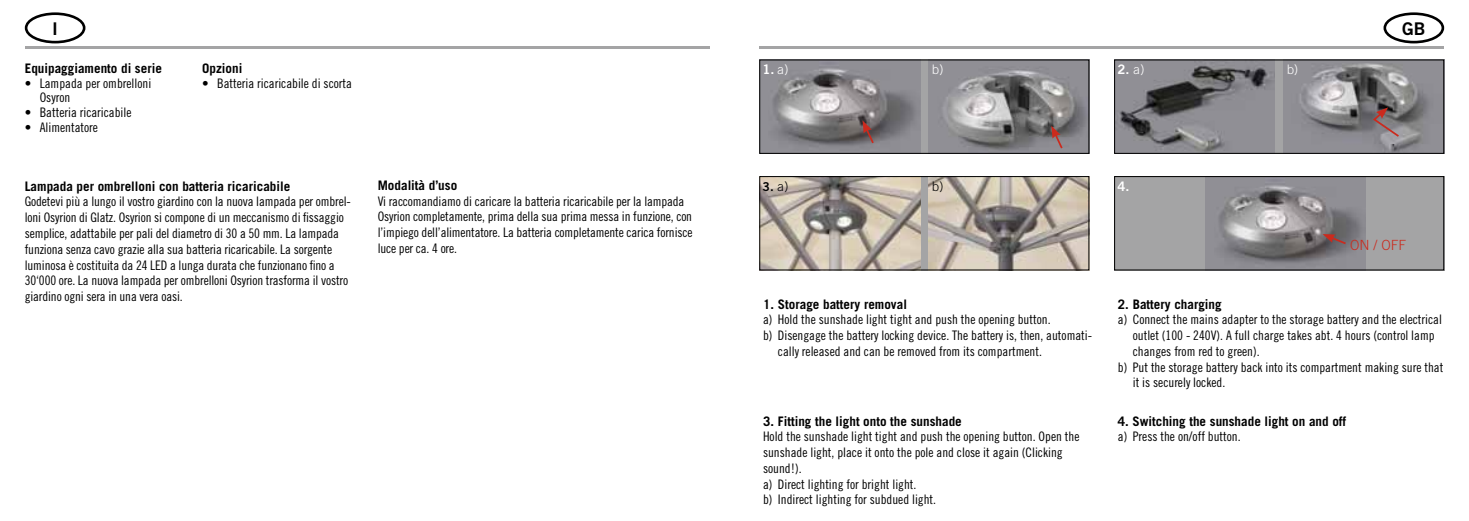
<style>
.page{position:relative;width:1469px;height:521px;background:#fff}
.page>*{position:absolute;margin:0;border:0;box-sizing:border-box;transform-origin:0 0}
.t1{font:17.5px "Trade Gothic Bold Two";color:#000}
.t2{font:300 14px "Trade Gothic";color:#cb2a1d}
.t3{font:13.12px/15.8px "Trade Gothic Cond Eighteen";color:#000}
.t4{font:700 13.12px "Trade Gothic";color:#000}
.t5{font:13.12px "Trade Gothic Bold Two";color:#fff}
.t6{font:300 13.12px "Trade Gothic";color:#fff}
.t7{font:300 13.12px "Trade Gothic";color:#000}
.t8{font:12.25px "Trade Gothic Bold Two";color:#000}
.s1{font-family:"Trade Gothic";font-weight:300}
.s2{font-family:"Trade Gothic";font-weight:300;font-size:13.12px}
</style>
<div class="page">
<hr style="left:25px;top:46px;width:684px;height:2px;background:#a4a4a5">
<hr style="left:759px;top:46px;width:685px;height:2px;background:#a4a4a5">
<div style="left:1114px;top:60px;width:330px;height:94px;background:#a4a4a5"></div>
<div style="left:759px;top:176px;width:330px;height:94px;background:#a4a4a5"></div>
<div style="left:1114px;top:176px;width:330px;height:94px;background:#a4a4a5"></div>
<div style="left:759px;top:60px;width:330px;height:94px;background:#a4a4a5"></div>
<div style="left:25px;top:12px;width:60px;height:31px;border:3px solid #000;border-radius:50%"></div>
<div style="left:1383px;top:12px;width:61px;height:31px;border:3px solid #000;border-radius:50%"></div>
<img style="left:1116px;top:62px;width:158px;height:90px">
<img style="left:1283px;top:62px;width:159px;height:90px">
<img style="left:761px;top:62px;width:159px;height:90px">
<img style="left:928px;top:62px;width:159px;height:90px">
<img style="left:761px;top:178px;width:159px;height:90px">
<img style="left:928px;top:178px;width:159px;height:90px">
<img style="left:1205px;top:178px;width:160px;height:90px">
<svg style="left:1322px;top:234px;width:25px;height:12px"></svg>
<svg style="left:1371px;top:107px;width:29px;height:31px"></svg>
<svg style="left:862px;top:120px;width:13px;height:25px"></svg>
<svg style="left:1051px;top:126px;width:13px;height:24px"></svg>
<div style="left:759px;top:176px;width:330px;height:94px;border:1px solid #000"></div>
<div style="left:1114px;top:176px;width:330px;height:94px;border:1px solid #000"></div>
<div style="left:759px;top:60px;width:330px;height:94px;border:1px solid #000"></div>
<div style="left:1114px;top:60px;width:330px;height:94px;border:1px solid #000"></div>
<h1 class="t1" style="left:52px;top:18px;width:7px">I</h1>
<p class="t4" style="left:25px;top:61px;width:139px">Equipaggiamento di serie</p>
<p class="t3" style="left:40px;top:76px;width:113px;line-height:14.5px;text-indent:-15px">• Lampada per ombrelloni<br>Osyron</p>
<p class="t3" style="left:25px;top:104px;width:108px">• Batteria ricaricabile</p>
<p class="t3" style="left:25px;top:119px;width:75px">• Alimentatore</p>
<p class="t4" style="left:202px;top:61px;width:42px">Opzioni</p>
<p class="t3" style="left:202px;top:75px;width:151px">• Batteria ricaricabile di scorta</p>
<p class="t4" style="left:25px;top:178px;width:267px">Lampada per ombrelloni con batteria ricaricabile</p>
<p class="t3" style="left:25px;top:194px;width:327px">Godetevi più a lungo il vostro giardino con la nuova lampada per ombrel&shy;loni Osyrion di Glatz. Osyrion si compone di un meccanismo di fissaggio semplice, adattabile per pali del diametro di 30 a 50 mm. La lampada funziona senza cavo grazie alla sua batteria ricaricabile. La sorgente luminosa è costituita da 24 LED a lunga durata che funzionano fino a 30‘000 ore. La nuova lampada per ombrelloni Osyrion trasforma il vostro giardino ogni sera in una vera oasi.</p>
<p class="t4" style="left:378px;top:177px;width:81px">Modalità d’uso</p>
<p class="t3" style="left:378px;top:193px;width:316px">Vi raccomandiamo di caricare la batteria ricaricabile per la lampada Osyrion completamente, prima della sua prima messa in funzione, con l’impiego dell’alimentatore. La batteria completamente carica fornisce luce per ca. 4 ore.</p>
<p class="t5" style="left:762px;top:61px;width:27px">1. <span class="s1">a)</span></p>
<p class="t6" style="left:931px;top:61px;width:13px">b)</p>
<p class="t6" style="left:1286px;top:61px;width:13px">b)</p>
<p class="t5" style="left:1117px;top:61px;width:28px">2. <span class="s1">a)</span></p>
<p class="t8" style="left:762px;top:179px;width:27px">3. <span class="s2">a)</span></p>
<p class="t7" style="left:931px;top:178px;width:13px">b)</p>
<p class="t5" style="left:1117px;top:178px;width:14px">4.</p>
<h1 class="t1" style="left:1402px;top:18px;width:25px">GB</h1>
<p class="t2" style="left:1350px;top:237px;width:58px">ON / OFF</p>
<p class="t4" style="left:763px;top:296px;width:145px">1. Storage battery removal</p>
<p class="t3" style="left:763px;top:312px;width:289px">a) Hold the sunshade light tight and push the opening button.</p>
<p class="t3" style="left:763px;top:327px;width:331px">b) Disengage the battery locking device. The battery is, then, automati-</p>
<p class="t3" style="left:778px;top:343px;width:265px">cally released and can be removed from its compartment.</p>
<p class="t4" style="left:763px;top:413px;width:200px">3. Fitting the light onto the sunshade</p>
<p class="t3" style="left:763px;top:429px;width:318px">Hold the sunshade light tight and push the opening button. Open the sunshade light, place it onto the pole and close it again (Clicking sound!).<br>a) Direct lighting for bright light.<br>b) Indirect lighting for subdued light.</p>
<p class="t4" style="left:1117px;top:296px;width:105px">2. Battery charging</p>
<p class="t3" style="left:1117px;top:312px;width:325px">a) Connect the mains adapter to the storage battery and the electrical</p>
<p class="t3" style="left:1132px;top:327px;width:303px">outlet (100 - 240V). A full charge takes abt. 4 hours (control lamp</p>
<p class="t3" style="left:1132px;top:343px;width:128px">changes from red to green).</p>
<p class="t3" style="left:1117px;top:359px;width:327px">b) Put the storage battery back into its compartment making sure that</p>
<p class="t3" style="left:1132px;top:375px;width:94px">it is securely locked.</p>
<p class="t4" style="left:1117px;top:413px;width:230px">4. Switching the sunshade light on and off</p>
<p class="t3" style="left:1117px;top:429px;width:124px">a) Press the on/off button.</p>
</div>
